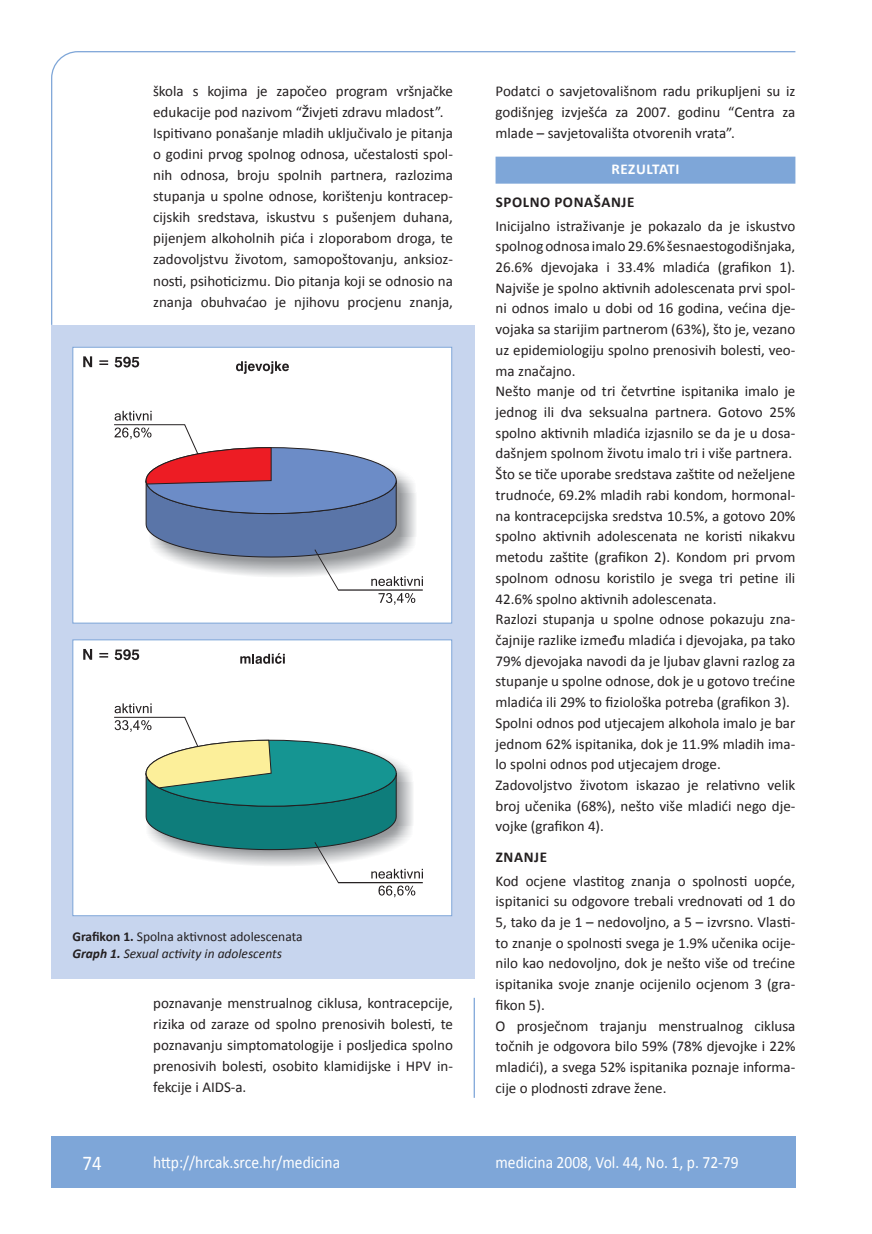
<style>
.page{position:relative;width:872px;height:1234px;background:#fff}
.page>*{position:absolute;margin:0;border:0;box-sizing:border-box;transform-origin:0 0}
.t1{font:21px "Calibri";color:#fff;scale:.9 1}
.t2{font:17.25px "Calibri";color:#fff;scale:.9 1}
.t3{font:15px/20.7px "Calibri";color:#231f20}
.t4{font:700 15px "Calibri";letter-spacing:.04em;color:#231f20}
.t5{font:700 15px "Calibri";letter-spacing:.035em;color:#fff}
.t6{font:13.5px/16.5px "Calibri";color:#231f20}
.s1{font-weight:700}
.s2{font-weight:700;font-style:italic}
.s3{font-style:italic}
</style>
<div class="page">
<div style="left:51px;top:325px;width:423px;height:654px;background:#c7d5ee"></div>
<div style="left:73px;top:347px;width:379px;height:276px;background:#fff"></div>
<svg style="left:83px;top:356px;width:9px;height:11px"></svg>
<svg style="left:99px;top:360px;width:9px;height:5px"></svg>
<svg style="left:115px;top:356px;width:24px;height:11px"></svg>
<svg style="left:236px;top:361px;width:53px;height:13px"></svg>
<svg style="left:114px;top:411px;width:309px;height:193px"></svg>
<div style="left:72px;top:347px;width:380px;height:276px;border:1px solid #7ea6d8"></div>
<div style="left:73px;top:639px;width:379px;height:276px;background:#fff"></div>
<svg style="left:83px;top:649px;width:9px;height:10px"></svg>
<svg style="left:99px;top:653px;width:9px;height:4px"></svg>
<svg style="left:115px;top:649px;width:24px;height:11px"></svg>
<svg style="left:240px;top:653px;width:45px;height:10px"></svg>
<svg style="left:114px;top:703px;width:309px;height:194px"></svg>
<div style="left:72px;top:639px;width:380px;height:276px;border:1px solid #7ea6d8"></div>
<svg style="left:51px;top:51px;width:745px;height:275px"></svg>
<hr style="left:473px;top:997px;width:2px;height:100px;background:#7ea6d8">
<div style="left:51px;top:1135px;width:744px;height:51px;background:#7ea6d8"></div>
<p class="t3" style="left:153px;top:80px;width:301px">škola s kojima je započeo program vršnjačke edukacije pod nazivom “Živjeti zdravu mladost”.<br>Ispitivano ponašanje mladih uključivalo je pitanja o godini prvog spolnog odnosa, učestalosti spol&shy;nih odnosa, broju spolnih partnera, razlozima stupanja u spolne odnose, korištenju kontracep&shy;cijskih sredstava, iskustvu s pušenjem duhana, pijenjem alkoholnih pića i zloporabom droga, te zadovoljstvu životom, samopoštovanju, anksioz&shy;nosti, psihoticizmu. Dio pitanja koji se odnosio na znanja obuhvaćao je njihovu procjenu znanja,</p>
<p class="t3" style="left:495px;top:80px;width:301px;text-align:justify">Podatci o savjetovališnom radu prikupljeni su iz godišnjeg izvješća za 2007. godinu “Centra za mlade – savjetovališta otvorenih vrata”.</p>
<p class="t5" style="left:611px;top:160px;width:70px">REZULTATI</p>
<p class="t4" style="left:496px;top:193px;width:133px">SPOLNO PONAŠANJE</p>
<p class="t3" style="left:495px;top:214px;width:301px">Inicijalno istraživanje je pokazalo da je iskustvo spolnog odnosa imalo 29.6% šesnaestogodišnjaka, 26.6% djevojaka i 33.4% mladića (grafikon 1).<br>Najviše je spolno aktivnih adolescenata prvi spol&shy;ni odnos imalo u dobi od 16 godina, većina dje&shy;vojaka sa starijim partnerom (63%), što je, vezano uz epidemiologiju spolno prenosivih bolesti, veo&shy;ma značajno.<br>Nešto manje od tri četvrtine ispitanika imalo je jednog ili dva seksualna partnera. Gotovo 25% spolno aktivnih mladića izjasnilo se da je u dosa&shy;dašnjem spolnom životu imalo tri i više partnera.<br>Što se tiče uporabe sredstava zaštite od neželje- ne trudnoće, 69.2% mladih rabi kondom, hormonal&shy;na kontracepcijska sredstva 10.5%, a gotovo 20% spolno aktivnih adolescenata ne koristi nikakvu metodu zaštite (grafikon 2). Kondom pri prvom spolnom odnosu koristilo je svega tri petine ili 42.6% spolno aktivnih adolescenata.<br>Razlozi stupanja u spolne odnose pokazuju zna&shy;čajnije razlike između mladića i djevojaka, pa tako 79% djevojaka navodi da je ljubav glavni razlog za stupanje u spolne odnose, dok je u gotovo trećine mladića ili 29% to fiziološka potreba (grafikon 3).<br>Spolni odnos pod utjecajem alkohola imalo je bar jednom 62% ispitanika, dok je 11.9% mladih ima&shy;lo spolni odnos pod utjecajem droge.<br>Zadovoljstvo životom iskazao je relativno velik broj učenika (68%), nešto više mladići nego dje&shy;vojke (grafikon 4).</p>
<p class="t4" style="left:496px;top:847px;width:46px">ZNANJE</p>
<p class="t3" style="left:495px;top:869px;width:301px">Kod ocjene vlastitog znanja o spolnosti uopće, ispi-tanici su odgovore trebali vrednovati od 1 do 5, tako da je 1 – nedovoljno, a 5 – izvrsno. Vlasti&shy;to znanje o spolnosti svega je 1.9% učenika ocije&shy;nilo kao nedovoljno, dok je nešto više od trećine ispitanika svoje znanje ocijenilo ocjenom 3 (gra&shy;fikon 5).<br>O prosječnom trajanju menstrualnog ciklusa točnih je odgovora bilo 59% (78% djevojke i 22% mladići), a svega 52% ispitanika poznaje informa&shy;cije o plodnosti zdrave žene.</p>
<p class="t6" style="left:72px;top:927px;width:231px"><span class="s1">GRAFIKON 1.</span> Spolna aktivnost adolescenata<br><span class="s2">Graph 1.</span> <span class="s3">Sexual activity in adolescents</span></p>
<p class="t3" style="left:153px;top:991px;width:301px;text-align:justify">poznavanje menstrualnog ciklusa, kontracepcije, rizika od zaraze od spolno prenosivih bolesti, te poznavanju simptomatologije i posljedica spolno prenosivih bolesti, osobito klamidijske i HPV in&shy;fekcije i AIDS-a.</p>
<h1 class="t1" style="left:82px;top:1149px;width:23px">74</h1>
<p class="t2" style="left:153px;top:1150px;width:209px">http://hrcak.srce.hr/medicina</p>
<p class="t2" style="left:495px;top:1151px;width:272px">medicina 2008, Vol. 44, No. 1, p. 72-79</p>
</div>
